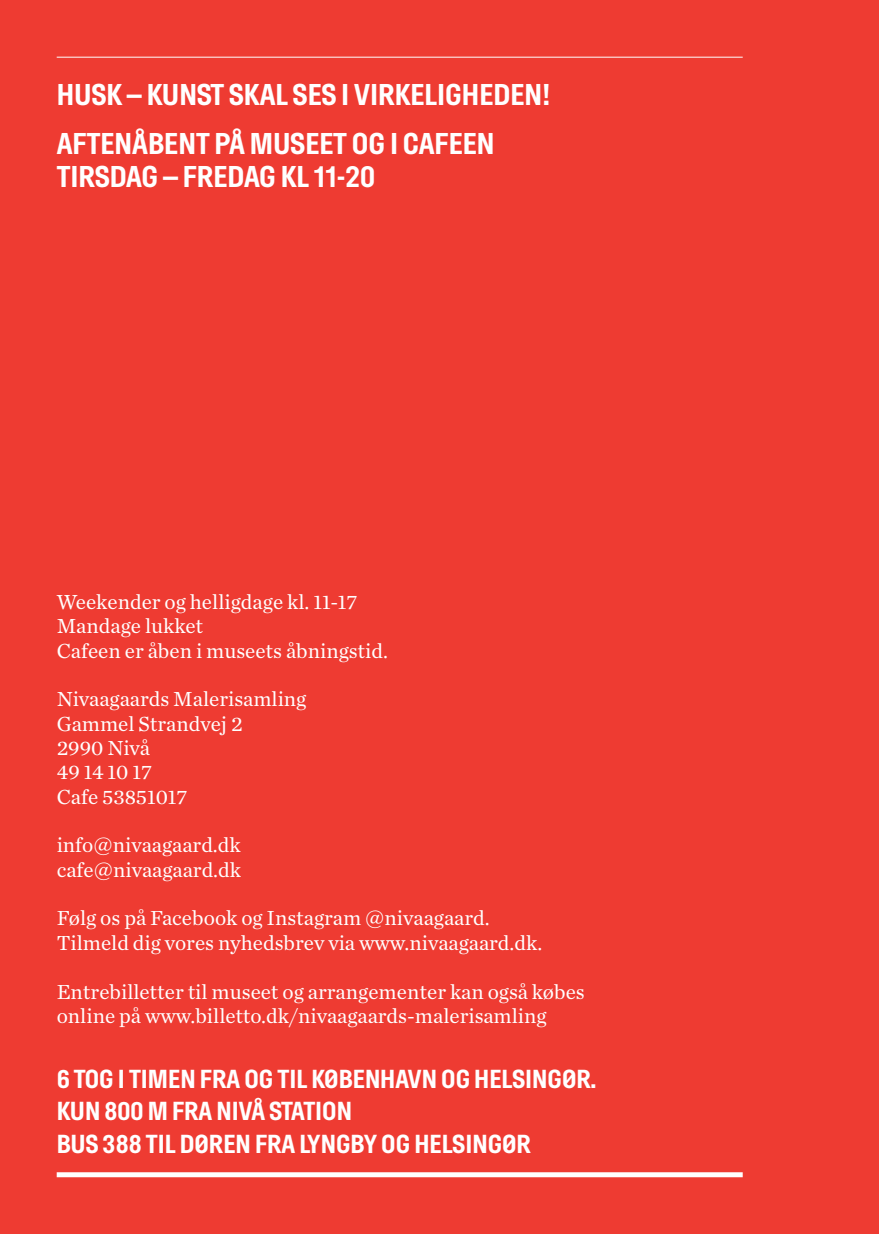
<style>
.page{position:relative;width:879px;height:1234px;background:#fff}
.page>*{position:absolute;margin:0;border:0;box-sizing:border-box;transform-origin:0 0}
.t1{font:700 30px "Hill";color:#fff}
._1_Brød_10{font:700 26px "Hill";color:#fff}
._0_LilleBrød_8_5{font:21.25px/24.2px "Chronicle Text G1";color:#fff}
</style>
<div class="page">
<div style="left:0;top:0;width:879px;height:1233px;background:#ee3b32"></div>
<hr style="left:57px;top:57px;width:686px;height:1px;background:#fff">
<svg style="left:57px;top:1172px;width:686px;height:4px;background:#fdf2f1"></svg>
<p class="t1" style="left:57px;top:79px;width:495px">HUSK – KUNST SKAL SES I VIRKELIGHEDEN!</p>
<p class="t1" style="left:57px;top:128px;width:439px">AFTENÅBENT PÅ MUSEET OG I CAFEEN</p>
<p class="t1" style="left:57px;top:160px;width:320px">TIRSDAG – FREDAG KL 11-20</p>
<p class="_0_LilleBrød_8_5" style="left:57px;top:588px;width:302px">Weekender og helligdage kl. 11-17</p>
<p class="_0_LilleBrød_8_5" style="left:57px;top:612px;width:148px">Mandage lukket</p>
<p class="_0_LilleBrød_8_5" style="left:57px;top:637px;width:333px">Cafeen er åben i museets åbningstid.</p>
<p class="_0_LilleBrød_8_5" style="left:57px;top:685px;width:251px">Nivaagaards Malerisamling</p>
<p class="_0_LilleBrød_8_5" style="left:57px;top:710px;width:187px">Gammel Strandvej 2</p>
<p class="_0_LilleBrød_8_5" style="left:57px;top:734px;width:95px">2990 Nivå</p>
<p class="_0_LilleBrød_8_5" style="left:57px;top:758px;width:97px">49 14 10 17</p>
<p class="_0_LilleBrød_8_5" style="left:57px;top:783px;width:132px">Cafe 53851017</p>
<p class="_0_LilleBrød_8_5" style="left:57px;top:831px;width:185px">info@nivaagaard.dk</p>
<p class="_0_LilleBrød_8_5" style="left:57px;top:856px;width:186px">cafe@nivaagaard.dk</p>
<p class="_0_LilleBrød_8_5" style="left:57px;top:904px;width:434px">Følg os på Facebook og Instagram @nivaagaard.</p>
<p class="_0_LilleBrød_8_5" style="left:57px;top:929px;width:487px">Tilmeld dig vores nyhedsbrev via www.nivaagaard.dk.</p>
<p class="_0_LilleBrød_8_5" style="left:57px;top:977px;width:530px">Entrebilletter til museet og arrangementer kan også købes online på www.billetto.dk/nivaagaards-malerisamling</p>
<p class="_1_Brød_10" style="left:57px;top:1064px;width:541px">6 TOG I TIMEN FRA OG TIL KØBENHAVN OG HELSINGØR.</p>
<p class="_1_Brød_10" style="left:57px;top:1097px;width:297px">KUN 800 M FRA NIVÅ STATION</p>
<p class="_1_Brød_10" style="left:57px;top:1129px;width:476px">BUS 388 TIL DØREN FRA LYNGBY OG HELSINGØR</p>
</div>
